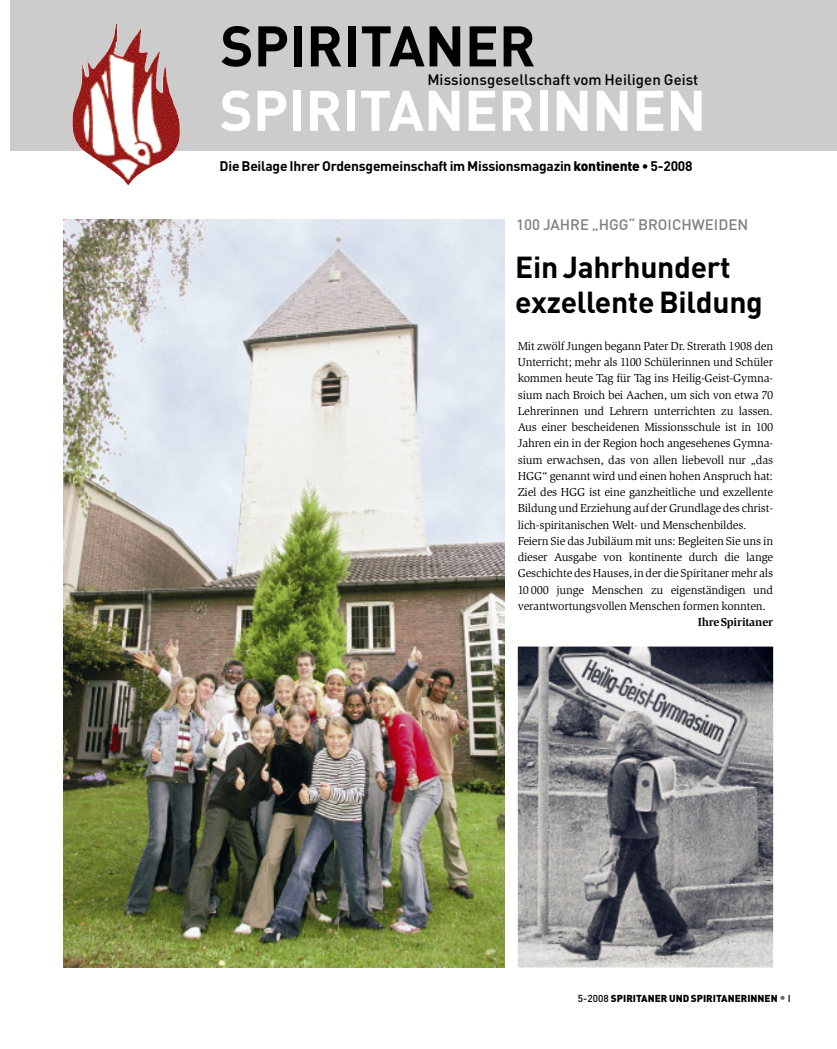
<style>
.page{position:relative;width:837px;height:1049px;background:#fff}
.page>*{position:absolute;margin:0;border:0;box-sizing:border-box;transform-origin:0 0}
.t1{font:700 56.25px "DIN Pro";color:#fff}
.t2{font:700 56.25px "DIN Pro";color:#000}
.t3{font:700 30px/35px "DIN Pro";letter-spacing:-.01em;color:#000}
.t4{font:500 15px "DIN Pro";letter-spacing:.005em;color:#000}
.t5{font:500 15px "DIN Pro";color:#808080}
.t6{font:700 13.75px "DIN Pro";letter-spacing:-.015em;color:#000}
.t7{font:11.88px/16.2px "Slimbach Std";letter-spacing:-.015em;color:#000}
.t8{font:700 11.88px "Slimbach Std";letter-spacing:-.015em;color:#000}
.t9{font:900 10px "DIN Pro";color:#000}
.s1{font-weight:900}
.s2{font-weight:500}
.s3{font-weight:500;font-size:12.5px;color:#666}
</style>
<div class="page">
<div style="left:11px;top:0;width:825px;height:151px;background:#ccc"></div>
<img style="left:64px;top:219px;width:440px;height:748px">
<img style="left:517px;top:646px;width:255px;height:321px">
<img style="left:72px;top:22px;width:108px;height:163px">
<h1 class="t2" style="left:220px;top:13px;width:317px">SPIRITANER</h1>
<h1 class="t1" style="left:219px;top:77px;width:488px">SPIRITANERINNEN</h1>
<p class="t4" style="left:427px;top:71px;width:272px">Missionsgesellschaft vom Heiligen Geist</p>
<p class="t6" style="left:219px;top:158px;width:474px">Die Beilage Ihrer Ordensgemeinschaft im Missionsmagazin <span class="s1">kontinente</span> • 5-2008</p>
<p class="t5" style="left:516px;top:216px;width:233px">100 JAHRE „HGG“ BROICHWEIDEN</p>
<h2 class="t3" style="left:515px;top:249px;width:249px">Ein Jahrhundert exzellente Bildung</h2>
<p class="t7" style="left:517px;top:339px;width:257px">Mit zwölf Jungen begann Pater Dr. Strerath 1908 den Unterricht; mehr als 1100 Schülerinnen und Schüler kommen heute Tag für Tag ins Heilig-Geist-Gymna&shy;sium nach Broich bei Aachen, um sich von etwa 70<br>Lehrerinnen und Lehrern unterrichten zu lassen.<br>Aus einer bescheidenen Missionsschule ist in 100<br>Jahren ein in der Region hoch angesehenes Gymna&shy;sium erwachsen, das von allen liebevoll nur „das HGG“ genannt wird und einen hohen Anspruch hat:<br>Ziel des HGG ist eine ganzheitliche und exzellente Bildung und Erziehung auf der Grundlage des christ&shy;lich-spiritanischen Welt- und Menschenbildes.<br>Feiern Sie das Jubiläum mit uns: Begleiten Sie uns in dieser Ausgabe von kontinente durch die lange Geschichte des Hauses, in der die Spiritaner mehr als 10 000 junge Menschen zu eigenständigen und verantwortungsvollen Menschen formen konnten.</p>
<p class="t8" style="left:697px;top:618px;width:77px">IhreSpiritaner</p>
<p class="t9" style="left:577px;top:992px;width:214px"><span class="s2">5-2008</span> SPIRITANER UND SPIRITANERINNEN <span class="s3">•</span> <span class="s2">I</span></p>
</div>
